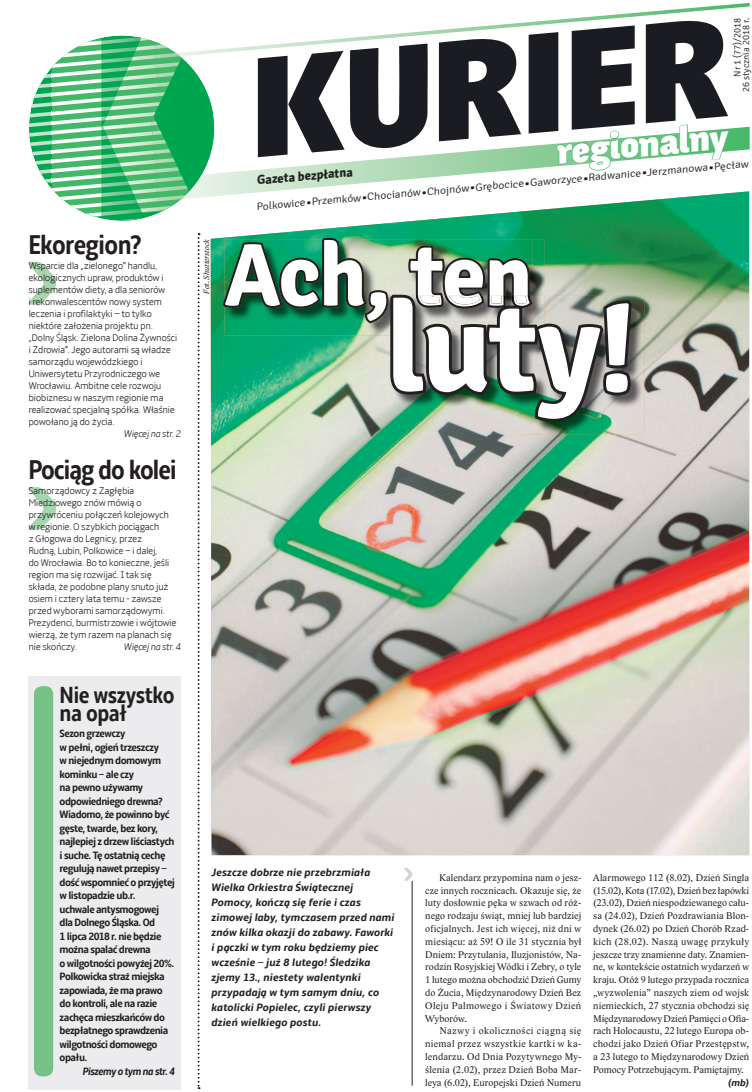
<style>
.page{position:relative;width:752px;height:1092px;background:#fff}
.page>*{position:absolute;margin:0;border:0;box-sizing:border-box;transform-origin:0 0}
.t1{font:900 138.5px "Fengardo Neue";color:#1a1c21;scale:1.08 1}
.t2{font:700 126.8px "Signika";color:#fff}
.t3{font:700 88.5px "Signika";letter-spacing:-.02em;color:#fff}
.t4{font:900 36.6px "Fengardo Neue";color:#fff;scale:1.08 1}
.t5{font:700 28px "Amble";letter-spacing:-.045em;color:#231f20;scale:.83 1}
.t6{font:700 28px "Amble";letter-spacing:-.025em;color:#231f20;scale:.83 1}
.t7{font:700 24px/18px "Amble";letter-spacing:-.025em;color:#231f20;scale:.83 1}
.t8{font:700 12.7px "Signika";color:#231f20}
.t9{font:700 11px/13.5px "Amble";letter-spacing:-.05em;color:#231f20;scale:.91 1}
.t10{font:italic 700 11px/15px "Amble";color:#231f20}
.t11{font:italic 700 11px "Amble";letter-spacing:-.05em;color:#231f20;scale:.91 1}
.t12{font:300 10.4px "Signika";color:#231f20;scale:1.11 1}
.t13{font:10px/12.8px "Lido STF";letter-spacing:.015em;color:#231f20;text-align:justify}
.t14{font:300 10px/12px "Amble";letter-spacing:-.05em;color:#231f20;scale:.94 1}
.t15{font:italic 300 10px "Amble";letter-spacing:-.05em;color:#231f20;scale:.94 1}
.t16{font:italic 700 10px "Amble";color:#231f20}
.t17{font:300 9.5px/8.8px "Signika";color:#231f20;text-align:right}
.t18{font:italic 8px "Lido STF";color:#231f20}
.s1{font-size:14.3px}
</style>
<div class="page">
<svg style="left:28px;top:487px;width:28px;height:42px"></svg>
<svg style="left:28px;top:262px;width:28px;height:42px"></svg>
<img style="left:210px;top:221px;width:538px;height:634px">
<div style="left:28px;top:675px;width:153px;height:414px;background:#ececee"></div>
<svg style="left:197px;top:233px;width:2px;height:856px"></svg>
<div style="left:34px;top:686px;width:19px;height:390px;background:#76c286;border-radius:8px"></div>
<hr style="left:411px;top:880px;width:1px;height:205px;background:#231f20">
<svg style="left:404px;top:868px;width:8px;height:12px"></svg>
<svg style="left:29px;top:3px;width:720px;height:218px"></svg>
<img style="left:518px;top:296px;width:126px;height:138px">
<img style="left:391px;top:424px;width:127px;height:10px">
<img style="left:223px;top:238px;width:411px;height:186px">
<h3 class="t6" style="left:28px;top:228px;width:138px">Ekoregion?</h3>
<p class="t14" style="left:28px;top:259px;width:160px">Wsparcie dla „zielonego” handlu, ekologicznych upraw, produktów i suplementów diety, a dla seniorów<br>i rekonwalescentów nowy system leczenia i profilaktyki – to tylko niektóre założenia projektu pn. „Dolny Śląsk. Zielona Dolina Żywności i Zdrowia”. Jego autorami są władze samorządu wojewódzkiego i<br>Uniwersytetu Przyrodniczego we<br>Wrocławiu. Ambitne cele rozwoju biobiznesu w naszym regionie ma realizować specjalną spółka. Właśnie powołano ją do życia.</p>
<p class="t15" style="left:124px;top:427px;width:62px">Więcej na str. 2</p>
<h3 class="t5" style="left:28px;top:454px;width:180px">Pociąg do kolei</h3>
<p class="t14" style="left:28px;top:485px;width:159px">Samorządowcy z Zagłębia<br>Miedziowego znów mówią o przywróceniu połączeń kolejowych w regionie. O szybkich pociągach<br>z Głogowa do Legnicy, przez<br>Rudną, Lubin, Polkowice – i dalej,<br>do Wrocławia. Bo to konieczne, jeśli region ma się rozwijać. I tak się składa, że podobne plany snuto już osiem i cztery lata temu - zawsze przed wyborami samorządowymi.<br>Prezydenci, burmistrzowie i wójtowie wierzą, że tym razem na planach się nie skończy.</p>
<p class="t15" style="left:124px;top:641px;width:62px">Więcej na str. 4</p>
<h3 class="t7" style="left:60px;top:686px;width:140px">Nie wszystko na opał</h3>
<p class="t9" style="left:60px;top:726px;width:128px">Sezon grzewczy<br>w pełni, ogień trzeszczy<br>w niejednym domowym kominku – ale czy<br>na pewno używamy odpowiedniego drewna?<br>Wiadomo, że powinno być gęste, twarde, bez kory, najlepiej z drzew liściastych i suche. Tę ostatnią cechę regulują nawet przepisy – dość wspomnieć o przyjętej w listopadzie ub.r.<br>uchwale antysmogowej dla Dolnego Śląska. Od<br>1 lipca 2018 r. nie będzie można spalać drewna<br>o wilgotności powyżej 20%.<br>Polkowicka straż miejska zapowiada, że ma prawo do kontroli, ale na razie zachęca mieszkańców do bezpłatnego sprawdzenia wilgotności domowego opału.</p>
<p class="t11" style="left:83px;top:1065px;width:103px">Piszemy o tym na str. 4</p>
<h1 class="t1" style="left:239px;top:32px;width:444px;rotate:-5deg">KURIER</h1>
<p class="t8" style="left:256px;top:172px;width:97px;rotate:-5deg">Gazeta bezpłatna</p>
<p class="t17" style="left:732px;top:92px;width:76px;rotate:-90deg">Nr 1 (77)/2018<br>26 stycznia 2018 r.</p>
<h3 class="t4" style="left:554px;top:131px;width:160px;rotate:-5deg">regionalny</h3>
<p class="t12" style="left:256px;top:201px;width:446px;rotate:-5deg">Polkowice <span class="s1">•</span> Przemków <span class="s1">•</span> Chocianów <span class="s1">•</span> Chojnów <span class="s1">•</span> Grębocice <span class="s1">•</span> Gaworzyce <span class="s1">•</span> Radwanice <span class="s1">•</span> Jerzmanowa<span class="s1">•</span> Pęcław</p>
<p class="t18" style="left:202px;top:294px;width:56px;rotate:-90deg">Fot. Shutterstock</p>
<h3 class="t3" style="left:224px;top:222px;width:310px">Ach, ten</h3>
<h2 class="t2" style="left:385px;top:272px;width:252px">luty!</h2>
<p class="t10" style="left:211px;top:865px;width:184px">Jeszcze dobrze nie przebrzmiała<br>Wielka Orkiestra Świątecznej<br>Pomocy, kończą się ferie i czas zimowej laby, tymczasem przed nami znów kilka okazji do zabawy. Faworki i pączki w tym roku będziemy piec wcześnie – już 8 lutego! Śledzika zjemy 13., niestety walentynki przypadają w tym samym dniu, co katolicki Popielec, czyli pierwszy dzień wielkiego postu.</p>
<p class="t13" style="left:425px;top:871px;width:157px;text-indent:14px">Kalendarz przypomina nam o jesz&shy;cze innych rocznicach. Okazuje się, że luty dosłownie pęka w szwach od róż&shy;nego rodzaju świąt, mniej lub bardziej oficjalnych. Jest ich więcej, niż dni w miesiącu: aż 59! O ile 31 stycznia był Dniem: Przytulania, Iluzjonistów, Na&shy;rodzin Rosyjskiej Wódki i Zebry, o tyle 1 lutego można obchodzić Dzień Gumy do Żucia, Międzynarodowy Dzień Bez Oleju Palmowego i Światowy Dzień Wyborów.</p>
<p class="t13" style="left:425px;top:1024px;width:157px;text-indent:14px">Nazwy i okoliczności ciągną się niemal przez wszystkie kartki w ka&shy;lendarzu. Od Dnia Pozytywnego My&shy;ślenia (2.02), przez Dzień Boba Mar&shy;leya (6.02), Europejski Dzień Numeru</p>
<p class="t13" style="left:593px;top:871px;width:157px">Alarmowego 112 (8.02), Dzień Singla (15.02), Kota (17.02), Dzień bez łapówki (23.02), Dzień niespodziewanego cału&shy;sa (24.02), Dzień Pozdrawiania Blon&shy;dynek (26.02) po Dzień Chorób Rzad&shy;kich (28.02). Naszą uwagę przykuły jeszcze trzy znamienne daty. Znamien&shy;ne, w kontekście ostatnich wydarzeń w kraju. Otóż 9 lutego przypada rocznica „wyzwolenia” naszych ziem od wojsk niemieckich, 27 stycznia obchodzi się Międzynarodowy Dzień Pamięci o Ofia&shy;rach Holocaustu, 22 lutego Europa ob&shy;chodzi jako Dzień Ofiar Przestępstw, a 23 lutego to Międzynarodowy Dzień Pomocy Potrzebującym. Pamiętajmy.</p>
<p class="t16" style="left:727px;top:1076px;width:23px">(mb)</p>
</div>
